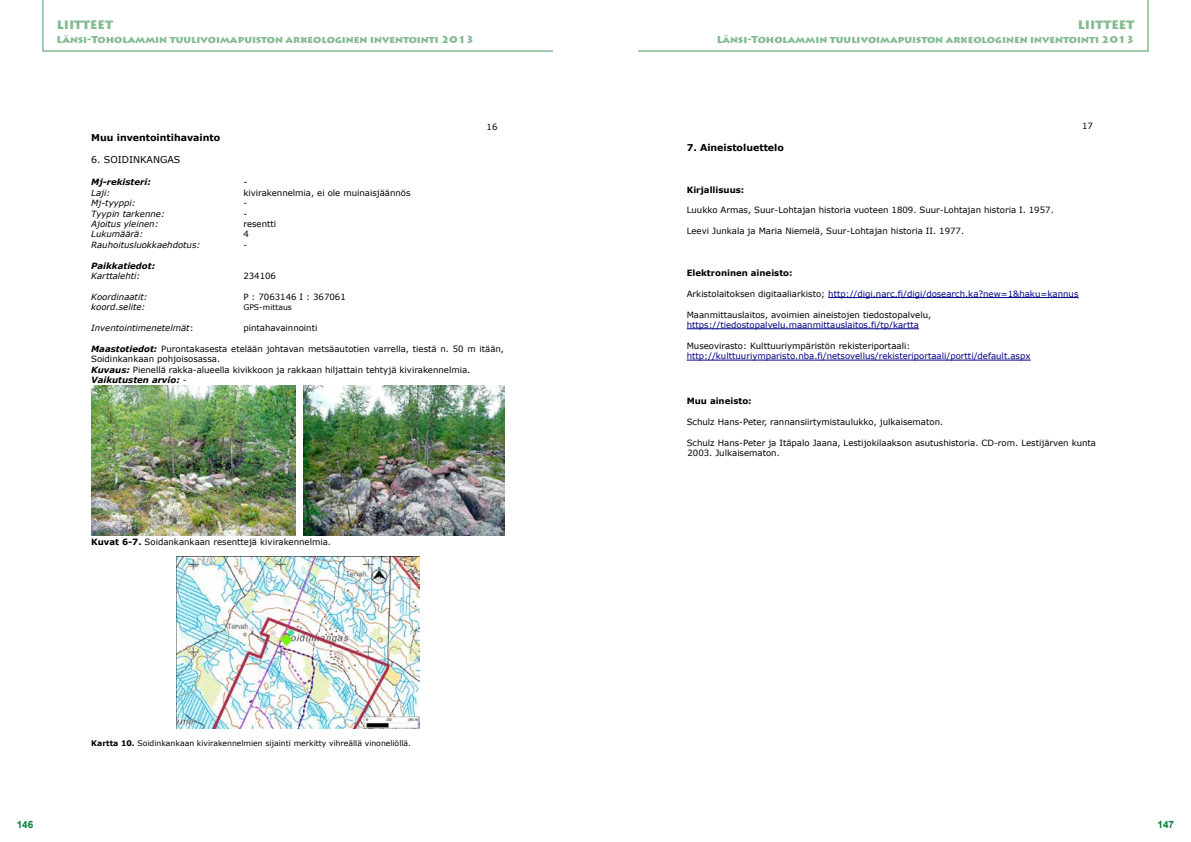
<style>
.page{position:relative;width:1191px;height:842px;background:#fff}
.page>*{position:absolute;margin:0;border:0;box-sizing:border-box;transform-origin:0 0}
.t1{font:900 12px "Lithos Pro";color:#83ba8f}
.t2{font:900 10px "Lithos Pro";color:#83ba8f}
.t3{font:700 10px "Arial";color:#008136}
.t4{font:700 9.4px "Verdana";color:#000}
.t5{font:9.4px "Verdana";color:#000}
.t6{font:8.6px/10.4px "Verdana";color:#000}
.t7{font:italic 8.6px "Verdana";color:#000}
.t8{font:8.6px "Verdana";color:#000084}
.t9{font:8.6px "Verdana";color:#000085}
.t10{font:700 8.6px "Verdana";color:#000}
.t11{font:italic 700 8.6px "Verdana";color:#000}
.t12{font:7.7px "Verdana";color:#000}
.s1{font-style:normal}
.s2{font-weight:700;font-style:italic}
.s3{font-weight:700}
.s4{color:#000}
</style>
<div class="page">
<img style="left:176px;top:557px;width:243px;height:171px">
<img style="left:91px;top:385px;width:204px;height:151px">
<img style="left:303px;top:385px;width:201px;height:151px">
<hr style="left:828px;top:297px;width:250px;height:1px;background:#000085">
<hr style="left:687px;top:329px;width:232px;height:1px;background:#000084">
<hr style="left:687px;top:360px;width:343px;height:1px;background:#000084">
<hr style="left:43px;top:51px;width:510px;height:1px;background:#83ba8f">
<hr style="left:638px;top:51px;width:510px;height:1px;background:#83ba8f">
<hr style="left:42px;top:0;width:1px;height:52px;background:#83ba8f">
<hr style="left:1147px;top:0;width:1px;height:52px;background:#83ba8f">
<h1 class="t1" style="left:57px;top:17px;width:58px">LIITTEET</h1>
<h1 class="t1" style="left:1078px;top:17px;width:58px">LIITTEET</h1>
<p class="t2" style="left:57px;top:33px;width:419px">Länsi-Toholammin tuulivoimapuiston arkeologinen inventointi 2013</p>
<p class="t2" style="left:717px;top:33px;width:419px">Länsi-Toholammin tuulivoimapuiston arkeologinen inventointi 2013</p>
<p class="t6" style="left:486px;top:122px;width:12px">16</p>
<p class="t4" style="left:91px;top:134px;width:130px">Muu inventointihavainto</p>
<p class="t5" style="left:91px;top:155px;width:90px">6. SOIDINKANGAS</p>
<p class="t11" style="left:91px;top:179px;width:61px">Mj-rekisteri:</p>
<p class="t7" style="left:243px;top:179px;width:5px">-</p>
<p class="t7" style="left:91px;top:189px;width:21px">Laji:</p>
<p class="t6" style="left:243px;top:187px;width:169px">kivirakennelmia, ei ole muinaisjäännös</p>
<p class="t7" style="left:91px;top:199px;width:46px">Mj-tyyppi:</p>
<p class="t6" style="left:243px;top:198px;width:5px">-</p>
<p class="t7" style="left:91px;top:210px;width:75px">Tyypin tarkenne:</p>
<p class="t6" style="left:243px;top:208px;width:5px">-</p>
<p class="t7" style="left:91px;top:220px;width:69px">Ajoitus yleinen:</p>
<p class="t6" style="left:243px;top:219px;width:34px">resentti</p>
<p class="t7" style="left:91px;top:231px;width:53px">Lukumäärä:</p>
<p class="t6" style="left:243px;top:229px;width:7px">4</p>
<p class="t7" style="left:91px;top:241px;width:111px">Rauhoitusluokkaehdotus:</p>
<p class="t6" style="left:243px;top:239px;width:5px">-</p>
<p class="t11" style="left:91px;top:262px;width:65px">Paikkatiedot:</p>
<p class="t7" style="left:91px;top:272px;width:51px">Karttalehti:</p>
<p class="t6" style="left:243px;top:271px;width:34px">234106</p>
<p class="t7" style="left:91px;top:293px;width:58px">Koordinaatit:</p>
<p class="t6" style="left:243px;top:292px;width:104px">P : 7063146 I : 367061</p>
<p class="t7" style="left:91px;top:304px;width:56px">koord.selite:</p>
<p class="t12" style="left:243px;top:303px;width:50px">GPS-mittaus</p>
<p class="t7" style="left:91px;top:325px;width:104px">Inventointimenetelmät<span class="s1">:</span></p>
<p class="t6" style="left:243px;top:323px;width:76px">pintahavainnointi</p>
<p class="t6" style="left:91px;top:344px;width:414px"><span class="s2">Maastotiedot:</span> Purontakasesta etelään johtavan metsäautotien varrella, tiestä n. 50 m itään, Soidinkankaan pohjoisosassa.<br><span class="s2">Kuvaus:</span> Pienellä rakka-alueella kivikkoon ja rakkaan hiljattain tehtyjä kivirakennelmia.<br><span class="s2">Vaikutusten arvio:</span> -</p>
<p class="t6" style="left:91px;top:536px;width:241px"><span class="s3">Kuvat 6-7.</span> Soidankankaan resenttejä kivirakennelmia.</p>
<p class="t12" style="left:91px;top:739px;width:321px"><span class="s3">Kartta 10.</span> Soidinkankaan kivirakennelmien sijainti merkitty vihreällä vinoneliöllä.</p>
<p class="t6" style="left:1082px;top:121px;width:12px">17</p>
<p class="t4" style="left:687px;top:144px;width:99px">7. Aineistoluettelo</p>
<p class="t10" style="left:687px;top:186px;width:59px">Kirjallisuus:</p>
<p class="t6" style="left:687px;top:205px;width:368px">Luukko Armas, Suur-Lohtajan historia vuoteen 1809. Suur-Lohtajan historia I. 1957.</p>
<p class="t6" style="left:687px;top:226px;width:279px">Leevi Junkala ja Maria Niemelä, Suur-Lohtajan historia II. 1977.</p>
<p class="t10" style="left:687px;top:269px;width:107px">Elektroninen aineisto:</p>
<p class="t9" style="left:687px;top:289px;width:393px"><span class="s4">Arkistolaitoksen digitaaliarkisto;</span> http://digi.narc.fi/digi/dosearch.ka?new=1&amp;haku=kannus</p>
<p class="t6" style="left:687px;top:309px;width:246px">Maanmittauslaitos, avoimien aineistojen tiedostopalvelu,</p>
<p class="t8" style="left:687px;top:320px;width:233px">https://tiedostopalvelu.maanmittauslaitos.fi/tp/kartta</p>
<p class="t6" style="left:687px;top:341px;width:225px">Museovirasto: Kulttuuriympäristön rekisteriportaali:</p>
<p class="t8" style="left:687px;top:351px;width:345px">http://kulttuuriymparisto.nba.fi/netsovellus/rekisteriportaali/portti/default.aspx</p>
<p class="t10" style="left:687px;top:397px;width:66px">Muu aineisto:</p>
<p class="t6" style="left:687px;top:416px;width:258px">Schulz Hans-Peter, rannansiirtymistaulukko, julkaisematon.</p>
<p class="t6" style="left:687px;top:437px;width:411px">Schulz Hans-Peter ja Itäpalo Jaana, Lestijokilaakson asutushistoria. CD-rom. Lestijärven kunta<br>2003. Julkaisematon.</p>
<p class="t3" style="left:17px;top:818px;width:18px">146</p>
<p class="t3" style="left:1157px;top:818px;width:18px">147</p>
</div>
